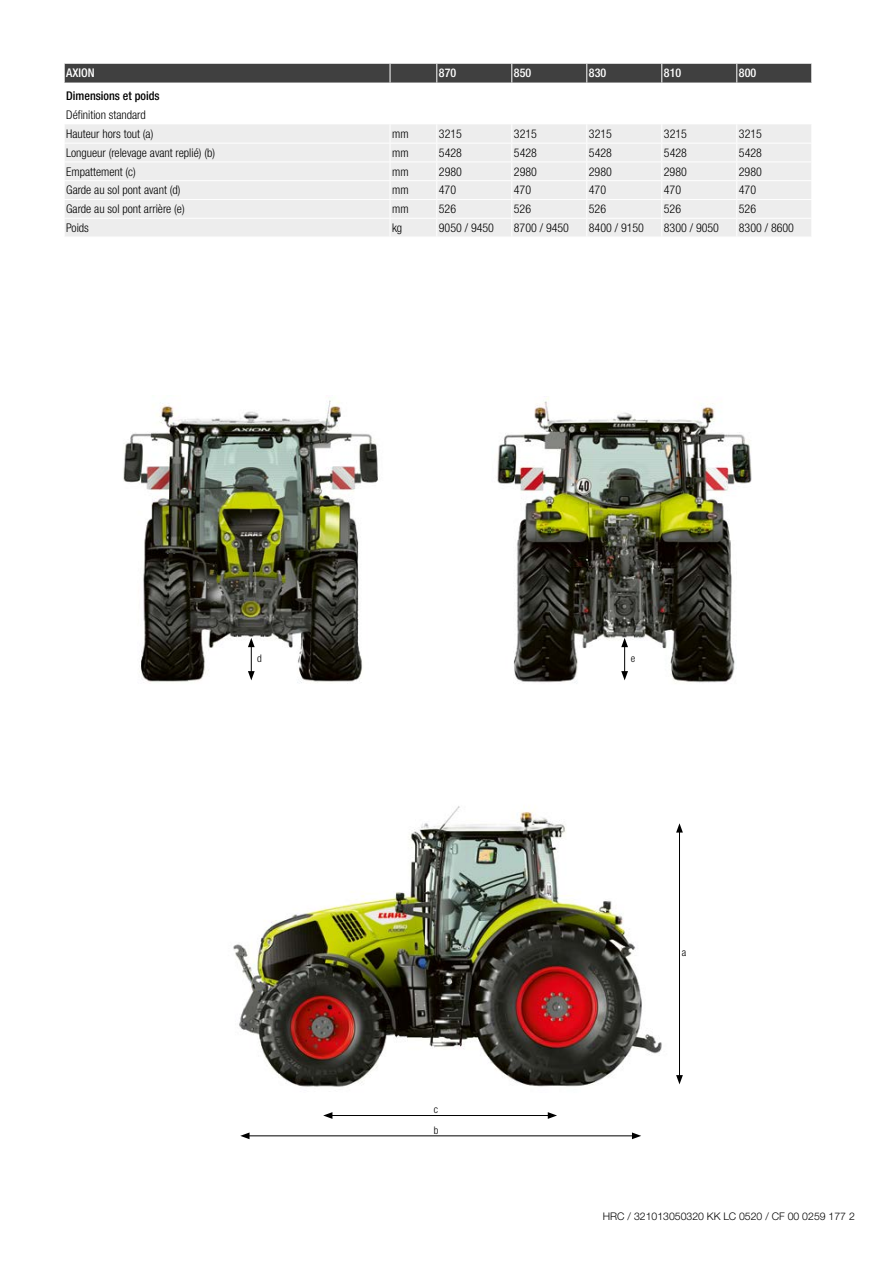
<style>
.page{position:relative;width:893px;height:1263px;background:#fff}
.page>*{position:absolute;margin:0;border:0;box-sizing:border-box;transform-origin:0 0}
.t1{font:300 condensed 12px/18.8px "CLAAS Helvetica Neue";color:#000}
.t2{font:500 condensed 12px "CLAAS Helvetica Neue";color:#fff}
.t3{font:500 condensed 12px "CLAAS Helvetica Neue";color:#000}
.t4{font:300 10.5px "CLAAS Helvetica Neue";color:#000}
.t5{font:300 condensed 10.5px "CLAAS Helvetica Neue";color:#000}
</style>
<div class="page">
<img style="left:233px;top:806px;width:450px;height:334px">
<img style="left:497px;top:396px;width:255px;height:288px">
<img style="left:123px;top:400px;width:255px;height:283px">
<svg style="left:248px;top:638px;width:7px;height:42px"></svg>
<svg style="left:621px;top:638px;width:7px;height:42px"></svg>
<hr style="left:679px;top:830px;width:1px;height:247px;background:#000">
<svg style="left:676px;top:1075px;width:7px;height:9px"></svg>
<svg style="left:676px;top:823px;width:7px;height:9px"></svg>
<hr style="left:330px;top:1115px;width:220px;height:1px;background:#000">
<svg style="left:548px;top:1112px;width:9px;height:7px"></svg>
<svg style="left:323px;top:1112px;width:9px;height:7px"></svg>
<hr style="left:247px;top:1135px;width:387px;height:1px;background:#000">
<svg style="left:632px;top:1132px;width:9px;height:7px"></svg>
<svg style="left:240px;top:1132px;width:10px;height:7px"></svg>
<div style="left:65px;top:124px;width:746px;height:112px;background:#ededed"></div>
<svg style="left:64px;top:64px;width:748px;height:19px;background:#464646"></svg>
<hr style="left:64px;top:162px;width:326px;height:1px;background:#fff">
<hr style="left:390px;top:162px;width:47px;height:1px;background:#fff">
<hr style="left:437px;top:162px;width:75px;height:1px;background:#fff">
<hr style="left:512px;top:162px;width:75px;height:1px;background:#fff">
<hr style="left:587px;top:162px;width:75px;height:1px;background:#fff">
<hr style="left:662px;top:162px;width:75px;height:1px;background:#fff">
<hr style="left:737px;top:162px;width:75px;height:1px;background:#fff">
<hr style="left:64px;top:180px;width:326px;height:1px;background:#fff">
<hr style="left:390px;top:180px;width:47px;height:1px;background:#fff">
<hr style="left:437px;top:180px;width:75px;height:1px;background:#fff">
<hr style="left:512px;top:180px;width:75px;height:1px;background:#fff">
<hr style="left:587px;top:180px;width:75px;height:1px;background:#fff">
<hr style="left:662px;top:180px;width:75px;height:1px;background:#fff">
<hr style="left:737px;top:180px;width:75px;height:1px;background:#fff">
<hr style="left:64px;top:199px;width:326px;height:1px;background:#fff">
<hr style="left:390px;top:199px;width:47px;height:1px;background:#fff">
<hr style="left:437px;top:199px;width:75px;height:1px;background:#fff">
<hr style="left:512px;top:199px;width:75px;height:1px;background:#fff">
<hr style="left:587px;top:199px;width:75px;height:1px;background:#fff">
<hr style="left:662px;top:199px;width:75px;height:1px;background:#fff">
<hr style="left:737px;top:199px;width:75px;height:1px;background:#fff">
<hr style="left:64px;top:218px;width:326px;height:1px;background:#fff">
<hr style="left:390px;top:218px;width:47px;height:1px;background:#fff">
<svg style="left:390px;top:124px;width:1px;height:112px"></svg>
<hr style="left:437px;top:218px;width:75px;height:1px;background:#fff">
<svg style="left:436px;top:124px;width:1px;height:112px"></svg>
<hr style="left:512px;top:218px;width:75px;height:1px;background:#fff">
<svg style="left:511px;top:124px;width:1px;height:112px"></svg>
<hr style="left:587px;top:218px;width:75px;height:1px;background:#fff">
<svg style="left:586px;top:124px;width:1px;height:112px"></svg>
<hr style="left:662px;top:218px;width:75px;height:1px;background:#fff">
<svg style="left:661px;top:124px;width:1px;height:112px"></svg>
<hr style="left:737px;top:218px;width:75px;height:1px;background:#fff">
<svg style="left:736px;top:124px;width:1px;height:112px"></svg>
<hr style="left:64px;top:143px;width:326px;height:1px;background:#fff">
<hr style="left:390px;top:143px;width:47px;height:1px;background:#fff">
<hr style="left:437px;top:143px;width:75px;height:1px;background:#fff">
<hr style="left:512px;top:143px;width:75px;height:1px;background:#fff">
<hr style="left:587px;top:143px;width:75px;height:1px;background:#fff">
<hr style="left:662px;top:143px;width:75px;height:1px;background:#fff">
<hr style="left:737px;top:143px;width:75px;height:1px;background:#fff">
<p class="t2" style="left:66px;top:65px;width:30px">AXION</p>
<p class="t2" style="left:439px;top:65px;width:19px">870</p>
<p class="t2" style="left:514px;top:65px;width:19px">850</p>
<p class="t2" style="left:589px;top:65px;width:19px">830</p>
<p class="t2" style="left:664px;top:65px;width:19px">810</p>
<p class="t2" style="left:739px;top:65px;width:19px">800</p>
<p class="t3" style="left:66px;top:88px;width:95px">Dimensions et poids</p>
<p class="t1" style="left:66px;top:106px;width:89px">Définition standard<br>Hauteur hors tout (a)</p>
<p class="t1" style="left:392px;top:125px;width:18px">mm</p>
<p class="t1" style="left:439px;top:125px;width:25px">3215</p>
<p class="t1" style="left:514px;top:125px;width:25px">3215</p>
<p class="t1" style="left:589px;top:125px;width:25px">3215</p>
<p class="t1" style="left:664px;top:125px;width:25px">3215</p>
<p class="t1" style="left:739px;top:125px;width:25px">3215</p>
<p class="t1" style="left:66px;top:143px;width:150px">Longueur (relevage avant replié) (b)</p>
<p class="t1" style="left:392px;top:143px;width:18px">mm</p>
<p class="t1" style="left:439px;top:143px;width:25px">5428</p>
<p class="t1" style="left:514px;top:143px;width:25px">5428</p>
<p class="t1" style="left:589px;top:143px;width:25px">5428</p>
<p class="t1" style="left:664px;top:143px;width:25px">5428</p>
<p class="t1" style="left:739px;top:143px;width:25px">5428</p>
<p class="t1" style="left:66px;top:162px;width:71px">Empattement (c)</p>
<p class="t1" style="left:392px;top:162px;width:18px">mm</p>
<p class="t1" style="left:439px;top:162px;width:25px">2980</p>
<p class="t1" style="left:514px;top:162px;width:25px">2980</p>
<p class="t1" style="left:589px;top:162px;width:25px">2980</p>
<p class="t1" style="left:664px;top:162px;width:25px">2980</p>
<p class="t1" style="left:739px;top:162px;width:25px">2980</p>
<p class="t1" style="left:66px;top:181px;width:116px">Garde au sol pont avant (d)</p>
<p class="t1" style="left:392px;top:181px;width:18px">mm</p>
<p class="t1" style="left:439px;top:181px;width:19px">470</p>
<p class="t1" style="left:514px;top:181px;width:19px">470</p>
<p class="t1" style="left:589px;top:181px;width:19px">470</p>
<p class="t1" style="left:664px;top:181px;width:19px">470</p>
<p class="t1" style="left:739px;top:181px;width:19px">470</p>
<p class="t1" style="left:66px;top:200px;width:120px">Garde au sol pont arrière (e)</p>
<p class="t1" style="left:392px;top:200px;width:18px">mm</p>
<p class="t1" style="left:439px;top:200px;width:19px">526</p>
<p class="t1" style="left:514px;top:200px;width:19px">526</p>
<p class="t1" style="left:589px;top:200px;width:19px">526</p>
<p class="t1" style="left:664px;top:200px;width:19px">526</p>
<p class="t1" style="left:739px;top:200px;width:19px">526</p>
<p class="t1" style="left:66px;top:218px;width:24px">Poids</p>
<p class="t1" style="left:392px;top:218px;width:12px">kg</p>
<p class="t1" style="left:439px;top:218px;width:57px">9050 / 9450</p>
<p class="t1" style="left:514px;top:218px;width:57px">8700 / 9450</p>
<p class="t1" style="left:589px;top:218px;width:57px">8400 / 9150</p>
<p class="t1" style="left:664px;top:218px;width:57px">8300 / 9050</p>
<p class="t1" style="left:739px;top:218px;width:57px">8300 / 8600</p>
<p class="t5" style="left:257px;top:652px;width:6px">d</p>
<p class="t5" style="left:631px;top:651px;width:6px">e</p>
<p class="t5" style="left:434px;top:1102px;width:6px">c</p>
<p class="t5" style="left:434px;top:1123px;width:6px">b</p>
<p class="t5" style="left:682px;top:945px;width:6px">a</p>
<p class="t4" style="left:603px;top:1210px;width:253px">HRC / 321013050320 KK LC 0520 / CF 00 0259 177 2</p>
</div>
